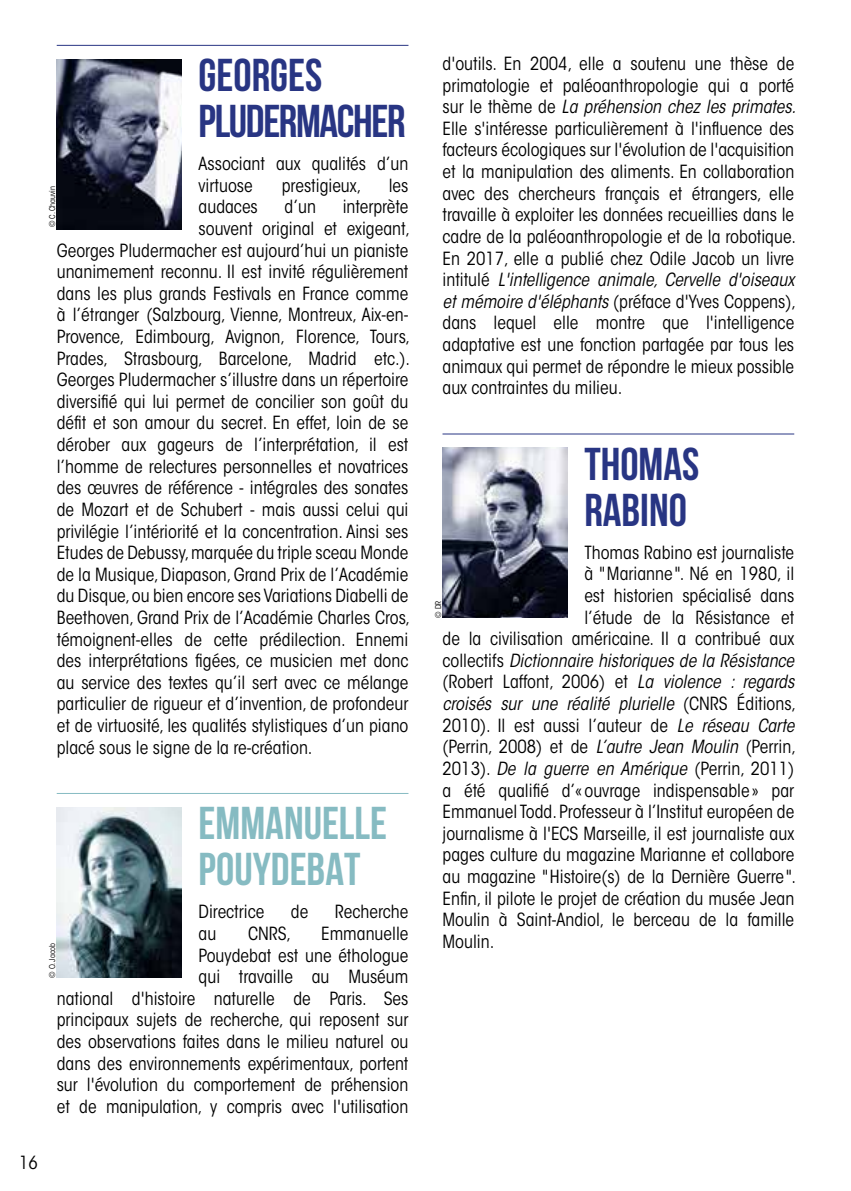
<style>
.page{position:relative;width:851px;height:1191px;background:#fff}
.page>*{position:absolute;margin:0;border:0;box-sizing:border-box;transform-origin:0 0}
.t1{font:700 46px/46px "Bebas Neue";letter-spacing:-.03em;color:#283583}
.t2{font:700 46px/46px "Bebas Neue";color:#86bbc2}
.t3{font:700 46px/46px "Bebas Neue";color:#283583}
.t4{font:condensed 18px/21.6px "ITC Avant Garde Std";color:#000}
.t5{font:italic condensed 18px "ITC Avant Garde Std";color:#000}
.t6{font:condensed 8px "ITC Avant Garde Std";color:#000}
.s1{font-style:italic}
.s2{font-style:normal}
</style>
<div class="page">
<hr style="left:57px;top:45px;width:351px;height:1px;background:#283583">
<hr style="left:57px;top:793px;width:351px;height:1px;background:#86bbc2">
<img style="left:57px;top:59px;width:124px;height:170px">
<img style="left:57px;top:807px;width:124px;height:170px">
<hr style="left:442px;top:433px;width:352px;height:1px;background:#283583">
<img style="left:442px;top:448px;width:125px;height:170px">
<h1 class="t1" style="left:198px;top:52px;width:208px">GEORGES<br>PLUDERMACHER</h1>
<p class="t4" style="left:198px;top:153px;width:211px">Associant aux qualités d’un virtuose</p>
<p class="t4" style="left:282px;top:175px;width:81px">prestigieux,</p>
<p class="t4" style="left:388px;top:175px;width:21px">les</p>
<p class="t6" style="left:48px;top:227px;width:42px;rotate:-90deg">© C. Chauvin</p>
<p class="t4" style="left:198px;top:196px;width:61px">audaces</p>
<p class="t4" style="left:284px;top:196px;width:33px">d’un</p>
<p class="t4" style="left:342px;top:196px;width:67px">interprète</p>
<p class="t4" style="left:198px;top:218px;width:213px">souvent original et exigeant,</p>
<p class="t4" style="left:57px;top:239px;width:353px">Georges Pludermacher est aujourd’hui un pianiste</p>
<p class="t4" style="left:57px;top:261px;width:353px">unanimement reconnu. Il est invité régulièrement</p>
<p class="t4" style="left:57px;top:283px;width:353px">dans les plus grands Festivals en France comme</p>
<p class="t4" style="left:57px;top:304px;width:353px">à l’étranger (Salzbourg, Vienne, Montreux, Aix-en-</p>
<p class="t4" style="left:57px;top:326px;width:355px">Provence, Edimbourg, Avignon, Florence, Tours,</p>
<p class="t4" style="left:57px;top:347px;width:355px">Prades, Strasbourg, Barcelone, Madrid etc.).</p>
<p class="t4" style="left:57px;top:369px;width:353px">Georges Pludermacher s’illustre dans un répertoire</p>
<p class="t4" style="left:57px;top:391px;width:353px">diversifié qui lui permet de concilier son goût du</p>
<p class="t4" style="left:57px;top:412px;width:353px">défit et son amour du secret. En effet, loin de se</p>
<p class="t4" style="left:57px;top:434px;width:353px">dérober aux gageurs de l’interprétation, il est</p>
<p class="t4" style="left:57px;top:455px;width:353px">l’homme de relectures personnelles et novatrices</p>
<p class="t4" style="left:57px;top:477px;width:353px">des œuvres de référence - intégrales des sonates</p>
<p class="t4" style="left:57px;top:499px;width:353px">de Mozart et de Schubert - mais aussi celui qui</p>
<p class="t4" style="left:57px;top:520px;width:353px">privilégie l’intériorité et la concentration. Ainsi ses</p>
<p class="t4" style="left:57px;top:542px;width:353px">Etudes de Debussy, marquée du triple sceau Monde</p>
<p class="t4" style="left:57px;top:563px;width:353px">de la Musique, Diapason, Grand Prix de l’Académie</p>
<p class="t4" style="left:57px;top:585px;width:353px">du Disque, ou bien encore ses Variations Diabelli de</p>
<p class="t4" style="left:57px;top:607px;width:355px">Beethoven, Grand Prix de l’Académie Charles Cros,</p>
<p class="t4" style="left:57px;top:628px;width:353px">témoignent-elles de cette prédilection. Ennemi</p>
<p class="t4" style="left:57px;top:650px;width:353px">des interprétations figées, ce musicien met donc</p>
<p class="t4" style="left:57px;top:671px;width:353px">au service des textes qu’il sert avec ce mélange</p>
<p class="t4" style="left:57px;top:693px;width:353px">particulier de rigueur et d’invention, de profondeur</p>
<p class="t4" style="left:57px;top:715px;width:353px">et de virtuosité, les qualités stylistiques d’un piano</p>
<p class="t4" style="left:57px;top:736px;width:257px">placé sous le signe de la re-création.</p>
<h1 class="t2" style="left:198px;top:800px;width:190px">EMMANUELLE<br>POUYDEBAT</h1>
<p class="t4" style="left:198px;top:901px;width:67px">Directrice</p>
<p class="t4" style="left:291px;top:901px;width:19px">de</p>
<p class="t4" style="left:335px;top:901px;width:75px">Recherche</p>
<p class="t4" style="left:198px;top:922px;width:19px">au</p>
<p class="t4" style="left:248px;top:922px;width:44px">CNRS,</p>
<p class="t4" style="left:57px;top:922px;width:353px;text-align:right">Emmanuelle<br>Pouydebat est une éthologue<br>qui travaille au Muséum<br>national d'histoire naturelle de Paris. Ses principaux sujets de recherche, qui reposent sur des observations faites dans le milieu naturel ou dans des environnements expérimentaux, portent sur l'évolution du comportement de préhension et de manipulation, y compris avec l'utilisation</p>
<p class="t6" style="left:48px;top:977px;width:36px;rotate:-90deg">© O. Jacob</p>
<p class="t4" style="left:19px;top:1152px;width:20px">16</p>
<p class="t4" style="left:442px;top:53px;width:355px;text-align:justify">d'outils. En 2004, elle a soutenu une thèse de primatologie et paléoanthropologie qui a porté sur le thème de <span class="s1">La préhension chez les primates.<br></span>Elle s'intéresse particulièrement à l'influence des facteurs écologiques sur l'évolution de l'acquisition et la manipulation des aliments. En collaboration avec des chercheurs français et étrangers, elle travaille à exploiter les données recueillies dans le cadre de la paléoanthropologie et de la robotique.<br>En 2017, elle a publié chez Odile Jacob un livre intitulé <span class="s1">L'intelligence animale, Cervelle d'oiseaux et mémoire d'éléphants</span> (préface d'Yves Coppens), dans lequel elle montre que l'intelligence adaptative est une fonction partagée par tous les animaux qui permet de répondre le mieux possible aux contraintes du milieu.</p>
<h1 class="t3" style="left:584px;top:440px;width:117px">THOMAS<br>RABINO</h1>
<p class="t4" style="left:584px;top:541px;width:211px">Thomas Rabino est journaliste</p>
<p class="t4" style="left:584px;top:563px;width:211px">à "Marianne ". Né en 1980, il</p>
<p class="t4" style="left:584px;top:585px;width:211px">est historien spécialisé dans</p>
<p class="t4" style="left:584px;top:606px;width:211px">l’étude de la Résistance et</p>
<p class="t4" style="left:442px;top:628px;width:353px">de la civilisation américaine. Il a contribué aux</p>
<p class="t5" style="left:442px;top:649px;width:353px"><span class="s2">collectifs</span> Dictionnaire historiques de la Résistance</p>
<p class="t4" style="left:442px;top:671px;width:353px">(Robert Laffont, 2006) et <span class="s1">La violence : regards</span></p>
<p class="t5" style="left:442px;top:692px;width:355px">croisés sur une réalité plurielle <span class="s2">(CNRS Éditions,</span></p>
<p class="t4" style="left:442px;top:714px;width:353px">2010). Il est aussi l’auteur de <span class="s1">Le réseau Carte</span></p>
<p class="t4" style="left:442px;top:736px;width:355px">(Perrin, 2008) et de <span class="s1">L’autre Jean Moulin</span> (Perrin,</p>
<p class="t5" style="left:442px;top:757px;width:353px"><span class="s2">2013).</span> De la guerre en Amérique <span class="s2">(Perrin, 2011)</span></p>
<p class="t4" style="left:442px;top:779px;width:353px">a été qualifié d’« ouvrage indispensable » par</p>
<p class="t4" style="left:442px;top:801px;width:353px">Emmanuel Todd. Professeur à l’Institut européen de</p>
<p class="t4" style="left:442px;top:822px;width:353px">journalisme à l'ECS Marseille, il est journaliste aux</p>
<p class="t4" style="left:442px;top:844px;width:353px">pages culture du magazine Marianne et collabore</p>
<p class="t4" style="left:442px;top:865px;width:355px">au magazine "Histoire(s) de la Dernière Guerre ".</p>
<p class="t4" style="left:442px;top:887px;width:353px">Enfin, il pilote le projet de création du musée Jean</p>
<p class="t4" style="left:442px;top:909px;width:353px">Moulin à Saint-Andiol, le berceau de la famille</p>
<p class="t4" style="left:442px;top:930px;width:53px">Moulin.</p>
<p class="t6" style="left:433px;top:617px;width:18px;rotate:-90deg">© DR</p>
</div>
